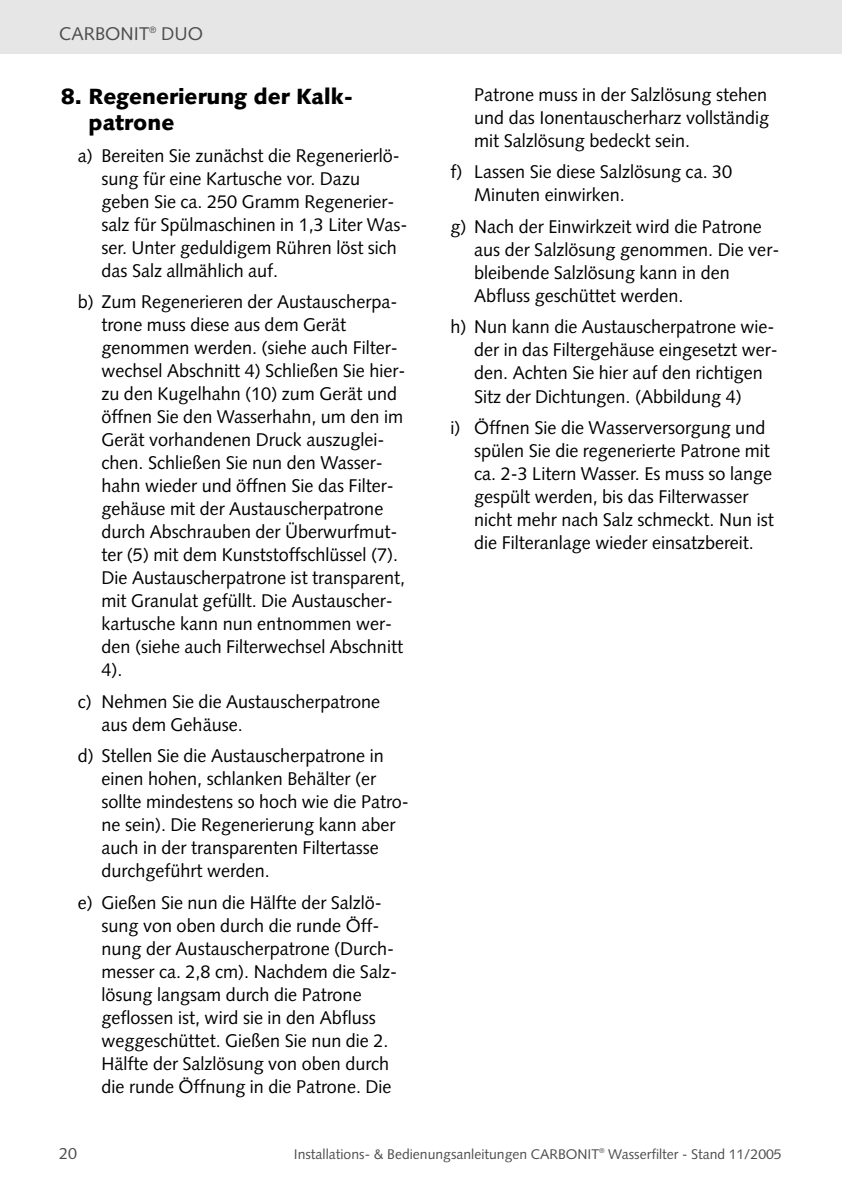
<style>
.page{position:relative;width:842px;height:1191px;background:#fff}
.page>*{position:absolute;margin:0;border:0;box-sizing:border-box;transform-origin:0 0}
.t1{font:900 22px/26.4px "Syntax";color:#000}
.t2{font:18.4px/23px "Syntax";color:#000}
.t3{font:18.4px "Syntax";color:#4d4d4d}
.t4{font:16px "Syntax";color:#4d4d4d}
.t5{font:14px "Syntax";color:#4d4d4d}
</style>
<div class="page">
<div style="left:0;top:0;width:842px;height:54px;background:#e6e6e6"></div>
<p class="t3" style="left:59px;top:26px;width:145px">CARBONIT<sup>®</sup> DUO</p>
<p class="t1" style="left:88px;top:85px;width:266px;text-indent:-28px">8. Regenerierung der Kalk&shy;patrone</p>
<p class="t2" style="left:101px;top:145px;width:307px;text-indent:-24px">a) Bereiten Sie zunächst die Regenerierlö&shy;sung für eine Kartusche vor. Dazu geben Sie ca. 250 Gramm Regenerier&shy;salz für Spülmaschinen in 1,3 Liter Was&shy;ser. Unter geduldigem Rühren löst sich das Salz allmählich auf.</p>
<p class="t2" style="left:101px;top:292px;width:306px;text-indent:-24px">b) Zum Regenerieren der Austauscherpa&shy;trone muss diese aus dem Gerät genommen werden. (siehe auch Filter&shy;wechsel Abschnitt 4) Schließen Sie hier&shy;zu den Kugelhahn (10) zum Gerät und öffnen Sie den Wasserhahn, um den im Gerät vorhandenen Druck auszuglei&shy;chen. Schließen Sie nun den Wasser&shy;hahn wieder und öffnen Sie das Filter&shy;gehäuse mit der Austauscherpatrone durch Abschrauben der Überwurfmut&shy;ter (5) mit dem Kunststoffschlüssel (7).<br>Die Austauscherpatrone ist transparent, mit Granulat gefüllt. Die Austauscher&shy;kartusche kann nun entnommen wer&shy;den (siehe auch Filterwechsel Abschnitt 4).</p>
<p class="t2" style="left:101px;top:691px;width:280px;text-indent:-24px">c) Nehmen Sie die Austauscherpatrone aus dem Gehäuse.</p>
<p class="t2" style="left:101px;top:746px;width:309px;text-indent:-24px">d) Stellen Sie die Austauscherpatrone in einen hohen, schlanken Behälter (er sollte mindestens so hoch wie die Patro&shy;ne sein). Die Regenerierung kann aber auch in der transparenten Filtertasse durchgeführt werden.</p>
<p class="t2" style="left:101px;top:892px;width:297px;text-indent:-24px">e) Gießen Sie nun die Hälfte der Salzlö&shy;sung von oben durch die runde Öff&shy;nung der Austauscherpatrone (Durch&shy;messer ca. 2,8 cm). Nachdem die Salz&shy;lösung langsam durch die Patrone geflossen ist, wird sie in den Abfluss weggeschüttet. Gießen Sie nun die 2.<br>Hälfte der Salzlösung von oben durch die runde Öffnung in die Patrone. Die</p>
<p class="t2" style="left:474px;top:85px;width:297px;text-align:justify">Patrone muss in der Salzlösung stehen und das Ionentauscherharz vollständig mit Salzlösung bedeckt sein.</p>
<p class="t2" style="left:474px;top:162px;width:260px;text-indent:-24px">f) Lassen Sie diese Salzlösung ca. 30<br>Minuten einwirken.</p>
<p class="t2" style="left:474px;top:217px;width:307px;text-indent:-24px">g) Nach der Einwirkzeit wird die Patrone aus der Salzlösung genommen. Die ver&shy;bleibende Salzlösung kann in den Abfluss geschüttet werden.</p>
<p class="t2" style="left:474px;top:317px;width:305px;text-indent:-24px">h) Nun kann die Austauscherpatrone wie&shy;der in das Filtergehäuse eingesetzt wer&shy;den. Achten Sie hier auf den richtigen Sitz der Dichtungen. (Abbildung 4)</p>
<p class="t2" style="left:474px;top:418px;width:301px;text-indent:-24px">i) Öffnen Sie die Wasserversorgung und spülen Sie die regenerierte Patrone mit ca. 2-3 Litern Wasser. Es muss so lange gespült werden, bis das Filterwasser nicht mehr nach Salz schmeckt. Nun ist die Filteranlage wieder einsatzbereit.</p>
<p class="t4" style="left:59px;top:1146px;width:19px">20</p>
<p class="t5" style="left:294px;top:1148px;width:489px">Installations- &amp; Bedienungsanleitungen CARBONIT<sup>®</sup> Wasserfilter - Stand 11/2005</p>
</div>
